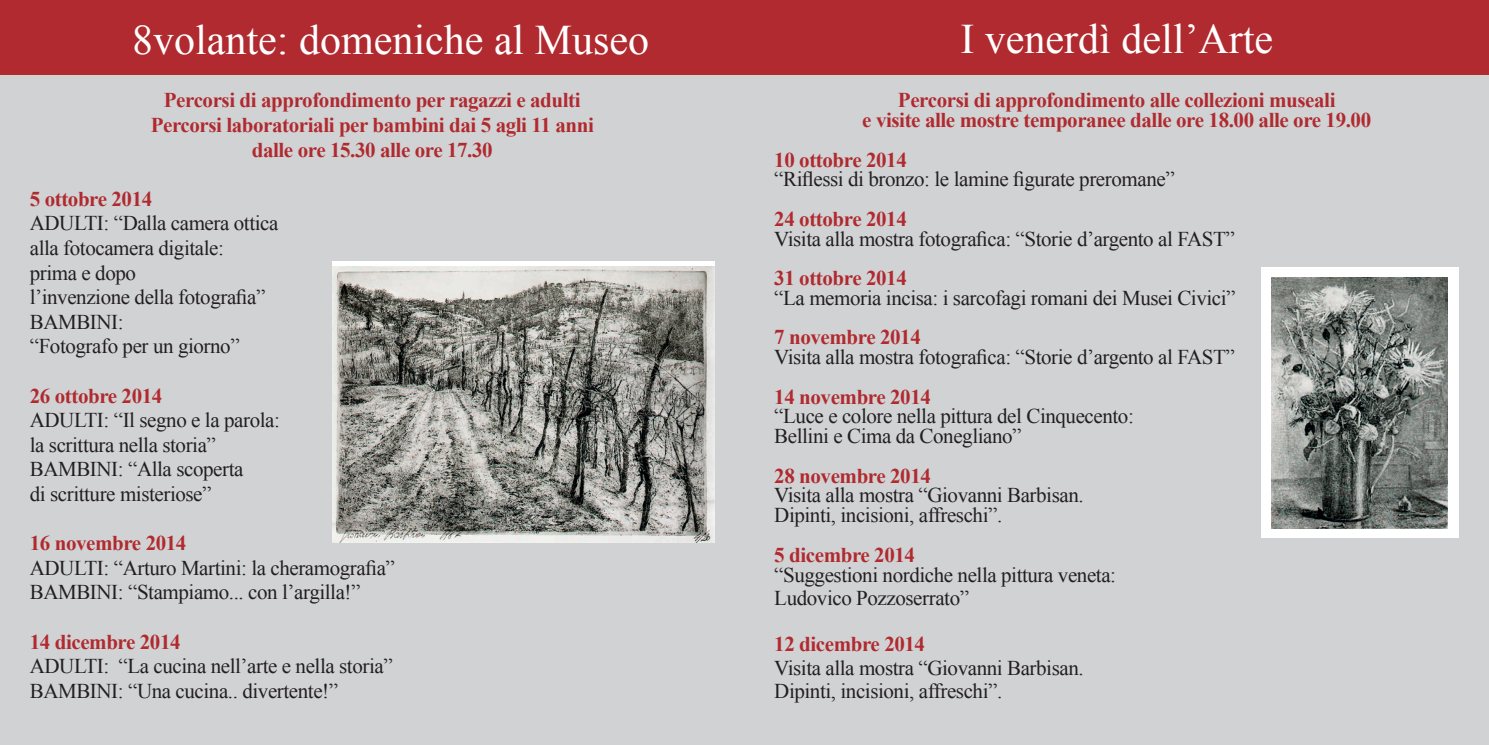
<style>
.page{position:relative;width:1489px;height:745px;background:#fff}
.page>*{position:absolute;margin:0;border:0;box-sizing:border-box;transform-origin:0 0}
.t1{font:42px "Times New Roman";color:#fff}
.t2{font:21px/24.5px "Times New Roman";letter-spacing:-.02em;color:#231f20}
.t3{font:700 21px/24.5px "Times New Roman";letter-spacing:-.02em;color:#b02a2f;text-align:center}
</style>
<div class="page">
<div style="left:0;top:75px;width:1488px;height:669px;background:#d1d2d4"></div>
<div style="left:0;top:0;width:1488px;height:74px;background:#b02a2f"></div>
<img style="left:332px;top:266px;width:382px;height:276px">
<div style="left:1261px;top:266px;width:197px;height:271px;background:#fff"></div>
<img style="left:1271px;top:277px;width:176px;height:251px">
<h1 class="t1" style="left:132px;top:12px;width:518px">8volante: domeniche al Museo</h1>
<h1 class="t1" style="left:960px;top:10px;width:314px">I venerdì dell’Arte</h1>
<p class="t3" style="left:151px;top:87px;width:444px">Percorsi di approfondimento per ragazzi e adulti<br>Percorsi laboratoriali per bambini dai 5 agli 11 anni dalle ore 15.30 alle ore 17.30</p>
<p class="t3" style="left:30px;top:186px;width:124px">5 ottobre 2014</p>
<p class="t2" style="left:30px;top:210px;width:250px">ADULTI: “Dalla camera ottica alla fotocamera digitale:<br>prima e dopo<br>l’invenzione della fotografia”<br>BAMBINI:<br>“Fotografo per un giorno”</p>
<p class="t3" style="left:30px;top:382px;width:134px">26 ottobre 2014</p>
<p class="t2" style="left:30px;top:407px;width:252px">ADULTI: “Il segno e la parola: la scrittura nella storia”<br>BAMBINI: “Alla scoperta<br>di scritture misteriose”</p>
<p class="t3" style="left:30px;top:530px;width:158px">16 novembre 2014</p>
<p class="t2" style="left:30px;top:554px;width:367px">ADULTI: “Arturo Martini: la cheramografia”<br>BAMBINI: “Stampiamo... con l’argilla!”</p>
<p class="t3" style="left:30px;top:628px;width:152px">14 dicembre 2014</p>
<p class="t2" style="left:30px;top:653px;width:364px">ADULTI: “La cucina nell’arte e nella storia”<br>BAMBINI: “Una cucina.. divertente!”</p>
<p class="t3" style="left:862px;top:90px;width:510px;line-height:19.8px">Percorsi di approfondimento alle collezioni museali<br>e visite alle mostre temporanee dalle ore 18.00 alle ore 19.00</p>
<p class="t3" style="left:774px;top:147px;width:134px">10 ottobre 2014</p>
<p class="t2" style="left:774px;top:167px;width:402px">“Riflessi di bronzo: le lamine figurate preromane”</p>
<p class="t3" style="left:774px;top:206px;width:134px">24 ottobre 2014</p>
<p class="t2" style="left:774px;top:226px;width:462px">Visita alla mostra fotografica: “Storie d’argento al FAST”</p>
<p class="t3" style="left:774px;top:265px;width:134px">31 ottobre 2014</p>
<p class="t2" style="left:774px;top:285px;width:462px">“La memoria incisa: i sarcofagi romani dei Musei Civici”</p>
<p class="t3" style="left:774px;top:324px;width:148px">7 novembre 2014</p>
<p class="t2" style="left:774px;top:344px;width:462px">Visita alla mostra fotografica: “Storie d’argento al FAST”</p>
<p class="t3" style="left:774px;top:383px;width:158px">14 novembre 2014</p>
<p class="t2" style="left:774px;top:406px;width:361px;line-height:19.8px">“Luce e colore nella pittura del Cinquecento:<br>Bellini e Cima da Conegliano”</p>
<p class="t3" style="left:774px;top:462px;width:158px">28 novembre 2014</p>
<p class="t2" style="left:774px;top:485px;width:311px;line-height:19.8px">Visita alla mostra “Giovanni Barbisan.<br>Dipinti, incisioni, affreschi”.</p>
<p class="t3" style="left:774px;top:541px;width:142px">5 dicembre 2014</p>
<p class="t2" style="left:774px;top:562px;width:343px;line-height:23.3px">“Suggestioni nordiche nella pittura veneta:<br>Ludovico Pozzoserrato”</p>
<p class="t3" style="left:774px;top:631px;width:152px">12 dicembre 2014</p>
<p class="t2" style="left:774px;top:655px;width:311px;line-height:23.3px">Visita alla mostra “Giovanni Barbisan.<br>Dipinti, incisioni, affreschi”.</p>
</div>
